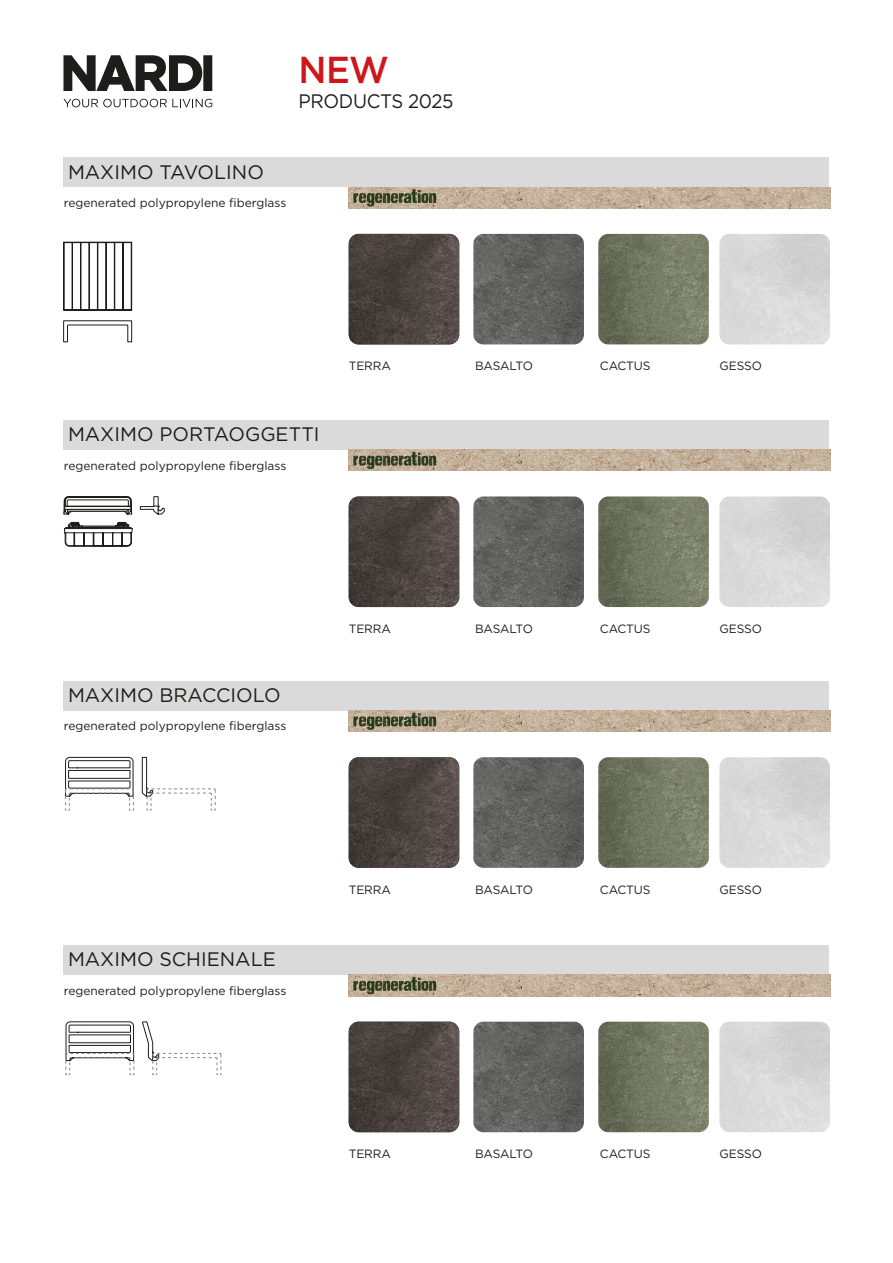
<style>
.page{position:relative;width:893px;height:1263px;background:#fff}
.page>*{position:absolute;margin:0;border:0;box-sizing:border-box;transform-origin:0 0}
.t1{font:500 37.5px "Gotham N";color:#cd171a;scale:.95 1}
.t2{font:19.5px "Gotham N";color:#1d1d1b}
.t3{font:19.5px "Gotham N";letter-spacing:-.02em;color:#1d1d1b;scale:.95 1}
.t4{font:12px "Gotham N";letter-spacing:-.01em;color:#1d1d1b}
</style>
<div class="page">
<svg style="left:63px;top:55px;width:149px;height:36px"></svg>
<svg style="left:63px;top:99px;width:149px;height:8px"></svg>
<div style="left:64px;top:157px;width:765px;height:30px;background:#dadada"></div>
<div style="left:64px;top:420px;width:765px;height:30px;background:#dadada"></div>
<div style="left:64px;top:681px;width:765px;height:29px;background:#dadada"></div>
<div style="left:64px;top:945px;width:765px;height:30px;background:#dadada"></div>
<img style="left:349px;top:187px;width:481px;height:21px">
<img style="left:349px;top:450px;width:481px;height:21px">
<img style="left:349px;top:710px;width:481px;height:22px">
<img style="left:349px;top:975px;width:481px;height:21px">
<svg style="left:353px;top:189px;width:83px;height:18px"></svg>
<svg style="left:353px;top:452px;width:83px;height:17px"></svg>
<svg style="left:353px;top:713px;width:83px;height:17px"></svg>
<svg style="left:353px;top:977px;width:83px;height:17px"></svg>
<img style="left:349px;top:234px;width:110px;height:110px">
<img style="left:349px;top:496px;width:110px;height:111px">
<img style="left:349px;top:757px;width:110px;height:111px">
<img style="left:349px;top:1022px;width:110px;height:110px">
<img style="left:473px;top:234px;width:111px;height:110px">
<img style="left:473px;top:496px;width:111px;height:111px">
<img style="left:473px;top:757px;width:111px;height:111px">
<img style="left:473px;top:1022px;width:111px;height:110px">
<img style="left:598px;top:234px;width:111px;height:110px">
<img style="left:598px;top:496px;width:111px;height:111px">
<img style="left:598px;top:757px;width:111px;height:111px">
<img style="left:598px;top:1022px;width:111px;height:110px">
<img style="left:719px;top:234px;width:111px;height:110px">
<img style="left:719px;top:496px;width:111px;height:111px">
<img style="left:719px;top:757px;width:111px;height:111px">
<img style="left:719px;top:1022px;width:111px;height:110px">
<svg style="left:63px;top:242px;width:69px;height:68px"></svg>
<svg style="left:63px;top:320px;width:69px;height:22px"></svg>
<svg style="left:64px;top:496px;width:68px;height:18px"></svg>
<svg style="left:140px;top:496px;width:25px;height:19px"></svg>
<svg style="left:64px;top:522px;width:69px;height:25px"></svg>
<svg style="left:65px;top:757px;width:69px;height:53px"></svg>
<svg style="left:66px;top:1021px;width:69px;height:54px"></svg>
<svg style="left:142px;top:757px;width:74px;height:53px"></svg>
<svg style="left:142px;top:1021px;width:80px;height:54px"></svg>
<h1 class="t1" style="left:299px;top:48px;width:97px">NEW</h1>
<h2 class="t3" style="left:299px;top:90px;width:165px">PRODUCTS 2025</h2>
<h2 class="t2" style="left:68px;top:161px;width:197px">MAXIMO TAVOLINO</h2>
<p class="t4" style="left:64px;top:196px;width:224px">regenerated polypropylene fiberglass</p>
<h2 class="t2" style="left:68px;top:423px;width:253px">MAXIMO PORTAOGGETTI</h2>
<p class="t4" style="left:64px;top:459px;width:224px">regenerated polypropylene fiberglass</p>
<p class="t4" style="left:349px;top:359px;width:44px">TERRA</p>
<h2 class="t2" style="left:68px;top:684px;width:214px">MAXIMO BRACCIOLO</h2>
<p class="t4" style="left:64px;top:720px;width:224px">regenerated polypropylene fiberglass</p>
<p class="t4" style="left:349px;top:622px;width:44px">TERRA</p>
<p class="t4" style="left:475px;top:359px;width:59px">BASALTO</p>
<p class="t4" style="left:475px;top:622px;width:59px">BASALTO</p>
<h2 class="t2" style="left:68px;top:949px;width:209px">MAXIMO SCHIENALE</h2>
<p class="t4" style="left:64px;top:984px;width:224px">regenerated polypropylene fiberglass</p>
<p class="t4" style="left:349px;top:883px;width:44px">TERRA</p>
<p class="t4" style="left:349px;top:1147px;width:44px">TERRA</p>
<p class="t4" style="left:475px;top:883px;width:59px">BASALTO</p>
<p class="t4" style="left:475px;top:1147px;width:59px">BASALTO</p>
<p class="t4" style="left:600px;top:359px;width:52px">CACTUS</p>
<p class="t4" style="left:600px;top:622px;width:52px">CACTUS</p>
<p class="t4" style="left:600px;top:883px;width:52px">CACTUS</p>
<p class="t4" style="left:600px;top:1147px;width:52px">CACTUS</p>
<p class="t4" style="left:719px;top:359px;width:44px">GESSO</p>
<p class="t4" style="left:719px;top:622px;width:44px">GESSO</p>
<p class="t4" style="left:719px;top:883px;width:44px">GESSO</p>
<p class="t4" style="left:719px;top:1147px;width:44px">GESSO</p>
</div>
